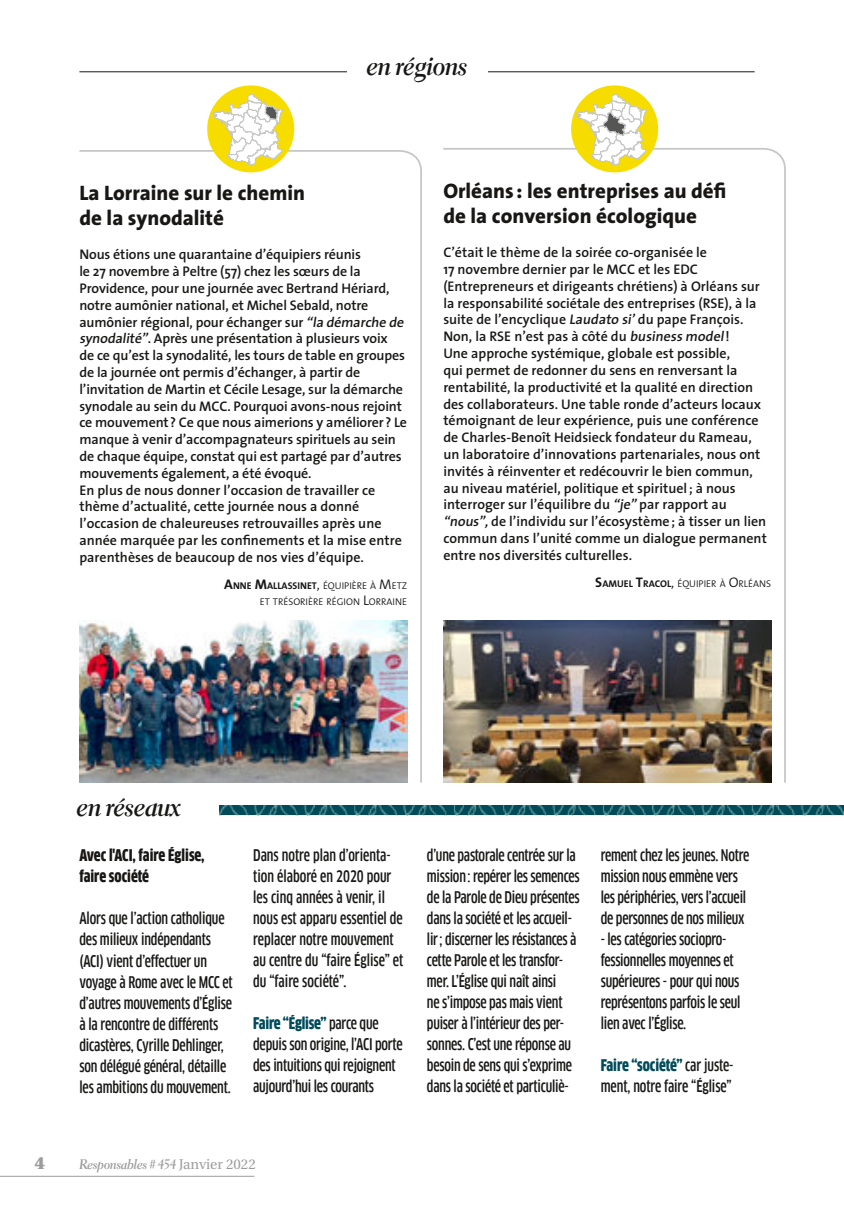
<style>
.page{position:relative;width:844px;height:1216px;background:#fff}
.page>*{position:absolute;margin:0;border:0;box-sizing:border-box;transform-origin:0 0}
.t1{font:28px "Electra LH Bold Cursive Display";color:#181716}
.t2{font:800 21px/25.2px "The Sans";color:#181716}
.t3{font:900 17.5px "Utopia";color:#9c9c9c}
.t4{font:500 15.75px/21px "Clan Cond";letter-spacing:-.015em;color:#181716}
.t5{font:900 15.75px/21px "Clan Cond";color:#181716}
.t6{font:600 14px/16.8px "The Sans";color:#181716}
.t7{font:14px "Electra LH Bold Cursive Display";color:#9c9c9c}
.t8{font:9.8px "The Sans Semi Light Caps";color:#181716}
.t9{font:700 9.8px "The Sans";color:#181716}
.s1{font-size:14px}
.s2{font-family:"The Sans Semi Light Caps";font-weight:400;font-size:14px}
.s3{font-family:"The Sans Semi Light Caps";font-weight:400}
.s4{font-family:"The Sans";font-weight:700;font-size:14px}
.s5{font-family:"The Sans";font-weight:700}
.s6{font-weight:900;color:#004b5a}
.s7{font-family:"Utopia"}
</style>
<div class="page">
<hr style="left:79px;top:71px;width:675px;height:1px;background:#181716">
<hr style="left:0;top:1175px;width:254px;height:1px;background:#9c9c9c">
<div style="left:347px;top:55px;width:140px;height:39px;background:#fff"></div>
<svg style="left:79px;top:149px;width:343px;height:634px"></svg>
<svg style="left:443px;top:147px;width:343px;height:636px"></svg>
<img style="left:219px;top:805px;width:624px;height:10px">
<img style="left:79px;top:620px;width:328px;height:162px">
<img style="left:443px;top:620px;width:327px;height:162px">
<div style="left:207px;top:85px;width:87px;height:87px;background:#f7dc00;border-radius:50%"></div>
<svg style="left:212px;top:94px;width:71px;height:71px"></svg>
<div style="left:571px;top:85px;width:87px;height:87px;background:#f7dc00;border-radius:50%"></div>
<svg style="left:575px;top:94px;width:71px;height:71px"></svg>
<h1 class="t1" style="left:366px;top:55px;width:102px">en régions</h1>
<h2 class="t2" style="left:79px;top:182px;width:227px">La Lorraine sur le chemin de la synodalité</h2>
<p class="t6" style="left:79px;top:247px;width:329px">Nous étions une quarantaine d’équipiers réunis<br>le 27 novembre à Peltre (57) chez les sœurs de la Providence, pour une journée avec Bertrand Hériard, notre aumônier national, et Michel Sebald, notre aumônier régional, pour échanger sur “la démarche de synodalité”. Après une présentation à plusieurs voix<br>de ce qu’est la synodalité, les tours de table en groupes de la journée ont permis d’échanger, à partir de l’invitation de Martin et Cécile Lesage, sur la démarche synodale au sein du MCC. Pourquoi avons-nous rejoint ce mouvement ? Ce que nous aimerions y améliorer ? Le manque à venir d’accompagnateurs spirituels au sein de chaque équipe, constat qui est partagé par d’autres mouvements également, a été évoqué.<br>En plus de nous donner l’occasion de travailler ce thème d’actualité, cette journée nous a donné l’occasion de chaleureuses retrouvailles après une année marquée par les confinements et la mise entre parenthèses de beaucoup de nos vies d’équipe.</p>
<p class="t9" style="left:224px;top:581px;width:184px"><span class="s1">A</span>NNE <span class="s1">M</span>ALLASSINET<span class="s2">,</span> <span class="s3">ÉQUIPIÈRE À</span> <span class="s2">M</span><span class="s3">ETZ</span></p>
<p class="t8" style="left:260px;top:598px;width:149px">ET TRÉSORIÈRE RÉGION <span class="s1">L</span>ORRAINE</p>
<h2 class="t2" style="left:443px;top:180px;width:284px">Orléans : les entreprises au défi de la conversion écologique</h2>
<p class="t6" style="left:443px;top:245px;width:325px">C’était le thème de la soirée co-organisée le<br>17 novembre dernier par le MCC et les EDC (Entrepreneurs et dirigeants chrétiens) à Orléans sur la responsabilité sociétale des entreprises (RSE), à la suite de l’encyclique Laudato si’ du pape François.<br>Non, la RSE n’est pas à côté du business model!<br>Une approche systémique, globale est possible,<br>qui permet de redonner du sens en renversant la rentabilité, la productivité et la qualité en direction des collaborateurs. Une table ronde d’acteurs locaux témoignant de leur expérience, puis une conférence de Charles-Benoît Heidsieck fondateur du Rameau, un laboratoire d’innovations partenariales, nous ont invités à réinventer et redécouvrir le bien commun, au niveau matériel, politique et spirituel ; à nous interroger sur l’équilibre du “je” par rapport au “nous”, de l’individu sur l’écosystème ; à tisser un lien commun dans l’unité comme un dialogue permanent entre nos diversités culturelles.</p>
<p class="t8" style="left:595px;top:579px;width:177px"><span class="s4">S</span><span class="s5">AMUEL</span> <span class="s4">T</span><span class="s5">RACOL</span><span class="s1">,</span> ÉQUIPIER À <span class="s1">O</span>RLÉANS</p>
<h1 class="t1" style="left:77px;top:795px;width:105px">en réseaux</h1>
<p class="t5" style="left:79px;top:845px;width:127px">Avec l'ACI, faire Église, faire société</p>
<p class="t4" style="left:79px;top:908px;width:155px">Alors que l’action catholique des milieux indépendants (ACI) vient d’effectuer un voyage à Rome avec le MCC et d’autres mouvements d’Église à la rencontre de différents dicastères, Cyrille Dehlinger, son délégué général, détaille les ambitions du mouvement.</p>
<p class="t4" style="left:253px;top:845px;width:151px">Dans notre plan d’orienta&shy;tion élaboré en 2020 pour les cinq années à venir, il nous est apparu essentiel de replacer notre mouvement au centre du “faire Église” et du “faire société”.</p>
<p class="t4" style="left:253px;top:1013px;width:151px"><span class="s6">Faire “Église”</span> parce que depuis son origine, l’ACI porte des intuitions qui rejoignent aujourd’hui les courants</p>
<p class="t4" style="left:427px;top:845px;width:154px">d’une pastorale centrée sur la mission : repérer les semences de la Parole de Dieu présentes dans la société et les accueil&shy;lir ; discerner les résistances à cette Parole et les transfor&shy;mer. L’Église qui naît ainsi<br>ne s’impose pas mais vient puiser à l’intérieur des per&shy;sonnes. C’est une réponse au besoin de sens qui s’exprime dans la société et particuliè-</p>
<p class="t4" style="left:600px;top:845px;width:150px">rement chez les jeunes. Notre mission nous emmène vers les périphéries, vers l’accueil de personnes de nos milieux</p>
<p class="t4" style="left:600px;top:929px;width:141px">- les catégories sociopro&shy;fessionnelles moyennes et supérieures - pour qui nous représentons parfois le seul lien avec l’Église.</p>
<p class="t4" style="left:600px;top:1055px;width:134px"><span class="s6">Faire “société”</span> car juste&shy;ment, notre faire “Église”</p>
<p class="t3" style="left:34px;top:1152px;width:12px">4</p>
<p class="t7" style="left:79px;top:1158px;width:178px">Responsables # 454 <span class="s7">Janvier 2022</span></p>
</div>
